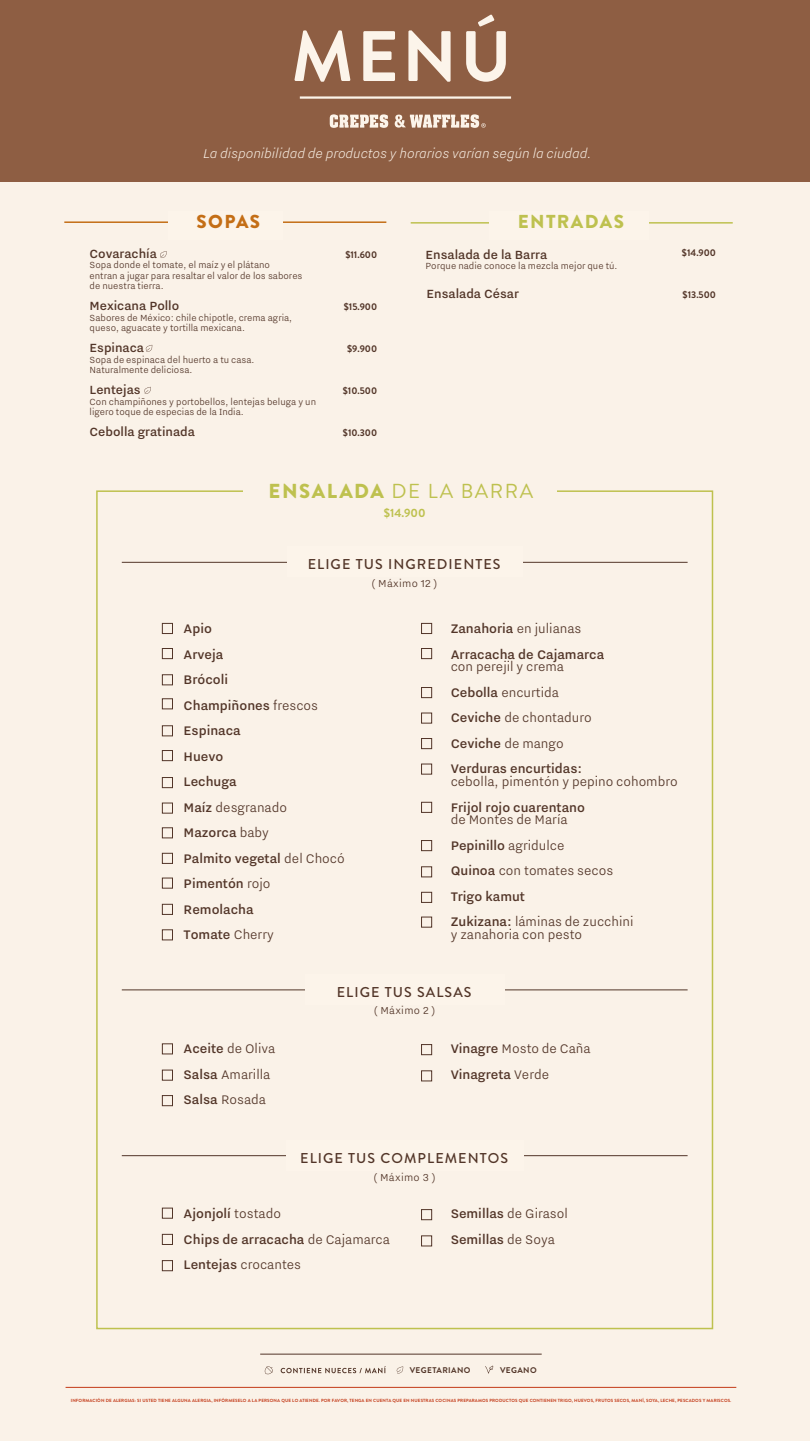
<style>
.page{position:relative;width:810px;height:1441px;background:#fff}
.page>*{position:absolute;margin:0;border:0;box-sizing:border-box;transform-origin:0 0}
.t1{font:700 71.25px "Brandon Grotesque";color:#fcf4ea}
.t2{font:20.25px "Brandon Grotesque";letter-spacing:.075em;color:#bec14f}
.t3{font:900 18.75px "Brandon Grotesque";letter-spacing:.075em;color:#bec14f}
.t4{font:900 18.75px "Brandon Grotesque";letter-spacing:.075em;color:#c46e16}
.t5{font:500 15.75px/25.5px "Nitti Grotesk";color:#523528}
.t6{font:300 15.75px/25.5px "Nitti Grotesk";color:#523528}
.t7{font:italic 300 15.75px "Nitti Grotesk";color:#fcf4ea}
.t8{font:500 15px "Nitti Grotesk";color:#523528}
.t9{font:500 14.25px "Brandon Grotesque";letter-spacing:.075em;color:#523528}
.t10{font:300 12.75px "Nitti Grotesk";letter-spacing:.025em;color:#523528}
.t11{font:700 12px "Brandon Grotesque";color:#bec14f}
.t12{font:300 11.25px/10.5px "Nitti Grotesk";color:#523528}
.t13{font:700 9.75px "Brandon Grotesque";color:#523528}
.t14{font:700 8.25px "Brandon Grotesque";letter-spacing:.045em;color:#523528}
.t15{font:700 4.5px "Brandon Grotesque";letter-spacing:.025em;color:#c33a18}
.s1{font-weight:900}
.s2{font-weight:300}
.s3{font-weight:500}
</style>
<div class="page">
<div style="left:0;top:0;width:809px;height:1440px;background:#faf2e8"></div>
<hr style="left:410px;top:222px;width:322px;height:2px;background:#bec14f">
<div style="left:0;top:0;width:809px;height:182px;background:#8e5e43"></div>
<hr style="left:66px;top:1387px;width:670px;height:1px;background:#c33a18">
<svg style="left:280px;top:1366px;width:105px;height:7px"></svg>
<svg style="left:264px;top:1366px;width:9px;height:8px"></svg>
<svg style="left:485px;top:1365px;width:8px;height:8px"></svg>
<svg style="left:396px;top:1366px;width:7px;height:8px"></svg>
<svg style="left:394px;top:114px;width:91px;height:14px"></svg>
<svg style="left:329px;top:114px;width:59px;height:14px"></svg>
<hr style="left:300px;top:96px;width:211px;height:3px;background:#fcf4ea">
<div style="left:489px;top:211px;width:159px;height:28px;background:#fcf4ea"></div>
<hr style="left:64px;top:221px;width:322px;height:2px;background:#c46e16">
<div style="left:168px;top:211px;width:115px;height:28px;background:#fcf4ea"></div>
<svg style="left:160px;top:251px;width:7px;height:7px"></svg>
<svg style="left:145px;top:345px;width:7px;height:7px"></svg>
<svg style="left:144px;top:387px;width:7px;height:7px"></svg>
<hr style="left:122px;top:562px;width:565px;height:1px;background:#523528">
<div style="left:286px;top:546px;width:236px;height:31px;background:#fcf4ea"></div>
<hr style="left:122px;top:990px;width:565px;height:1px;background:#523528">
<div style="left:305px;top:974px;width:199px;height:31px;background:#fcf4ea"></div>
<hr style="left:122px;top:1155px;width:565px;height:1px;background:#523528">
<div style="left:286px;top:1140px;width:237px;height:30px;background:#fcf4ea"></div>
<hr style="left:260px;top:1354px;width:281px;height:1px;background:#523528">
<div style="left:162px;top:623px;width:11px;height:11px;border:1px solid #523528"></div>
<div style="left:162px;top:648px;width:11px;height:11px;border:1px solid #523528"></div>
<div style="left:162px;top:674px;width:11px;height:11px;border:1px solid #523528"></div>
<div style="left:162px;top:698px;width:11px;height:11px;border:1px solid #523528"></div>
<div style="left:162px;top:725px;width:11px;height:11px;border:1px solid #523528"></div>
<div style="left:162px;top:750px;width:11px;height:11px;border:1px solid #523528"></div>
<div style="left:162px;top:777px;width:11px;height:11px;border:1px solid #523528"></div>
<div style="left:162px;top:803px;width:11px;height:10px;border:1px solid #523528"></div>
<div style="left:162px;top:827px;width:11px;height:11px;border:1px solid #523528"></div>
<div style="left:162px;top:853px;width:11px;height:10px;border:1px solid #523528"></div>
<div style="left:162px;top:1043px;width:11px;height:11px;border:1px solid #523528"></div>
<div style="left:162px;top:1070px;width:11px;height:10px;border:1px solid #523528"></div>
<div style="left:162px;top:1095px;width:11px;height:11px;border:1px solid #523528"></div>
<div style="left:162px;top:878px;width:11px;height:10px;border:1px solid #523528"></div>
<div style="left:162px;top:904px;width:11px;height:10px;border:1px solid #523528"></div>
<div style="left:162px;top:929px;width:11px;height:11px;border:1px solid #523528"></div>
<div style="left:162px;top:1208px;width:11px;height:10px;border:1px solid #523528"></div>
<div style="left:162px;top:1234px;width:11px;height:10px;border:1px solid #523528"></div>
<div style="left:162px;top:1260px;width:11px;height:11px;border:1px solid #523528"></div>
<div style="left:421px;top:1044px;width:10px;height:11px;border:1px solid #523528"></div>
<div style="left:421px;top:1209px;width:10px;height:11px;border:1px solid #523528"></div>
<div style="left:421px;top:623px;width:10px;height:11px;border:1px solid #523528"></div>
<div style="left:421px;top:648px;width:10px;height:11px;border:1px solid #523528"></div>
<div style="left:421px;top:687px;width:10px;height:11px;border:1px solid #523528"></div>
<div style="left:421px;top:713px;width:10px;height:10px;border:1px solid #523528"></div>
<div style="left:421px;top:738px;width:10px;height:11px;border:1px solid #523528"></div>
<div style="left:421px;top:764px;width:10px;height:10px;border:1px solid #523528"></div>
<div style="left:421px;top:802px;width:10px;height:10px;border:1px solid #523528"></div>
<div style="left:421px;top:840px;width:10px;height:11px;border:1px solid #523528"></div>
<div style="left:421px;top:866px;width:10px;height:11px;border:1px solid #523528"></div>
<div style="left:421px;top:892px;width:10px;height:10px;border:1px solid #523528"></div>
<div style="left:421px;top:917px;width:10px;height:10px;border:1px solid #523528"></div>
<h1 class="t1" style="left:291px;top:7px;width:222px">MENÚ</h1>
<h3 class="t7" style="left:203px;top:144px;width:390px">La disponibilidad de productos y horarios varían según la ciudad.</h3>
<h3 class="t4" style="left:196px;top:209px;width:65px">SOPAS</h3>
<h3 class="t3" style="left:517px;top:209px;width:108px">ENTRADAS</h3>
<h3 class="t8" style="left:90px;top:246px;width:69px">Covarachía</h3>
<p class="t12" style="left:90px;top:260px;width:214px">Sopa donde el tomate, el maíz y el plátano<br>entran a jugar para resaltar el valor de los sabores de nuestra tierra.</p>
<h3 class="t8" style="left:90px;top:298px;width:91px">Mexicana Pollo</h3>
<p class="t12" style="left:90px;top:312px;width:204px">Sabores de México: chile chipotle, crema agria, queso, aguacate y tortilla mexicana.</p>
<h3 class="t8" style="left:90px;top:340px;width:56px">Espinaca</h3>
<p class="t12" style="left:90px;top:354px;width:166px">Sopa de espinaca del huerto a tu casa.<br>Naturalmente deliciosa.</p>
<h3 class="t8" style="left:90px;top:382px;width:53px">Lentejas</h3>
<p class="t12" style="left:90px;top:396px;width:228px">Con champiñones y portobellos, lentejas beluga y un ligero toque de especias de la India.</p>
<h3 class="t8" style="left:90px;top:424px;width:107px">Cebolla gratinada</h3>
<p class="t13" style="left:345px;top:247px;width:33px">$11.600</p>
<p class="t13" style="left:343px;top:300px;width:35px">$15.900</p>
<p class="t13" style="left:347px;top:342px;width:31px">$9.900</p>
<p class="t13" style="left:343px;top:384px;width:36px">$10.500</p>
<p class="t13" style="left:343px;top:426px;width:36px">$10.300</p>
<h3 class="t8" style="left:425px;top:247px;width:123px">Ensalada de la Barra</h3>
<p class="t12" style="left:425px;top:261px;width:193px">Porque nadie conoce la mezcla mejor que tú.</p>
<h3 class="t8" style="left:426px;top:286px;width:94px">Ensalada César</h3>
<h2 class="t2" style="left:268px;top:477px;width:266px"><span class="s1">ENSALADA</span> DE LA BARRA</h2>
<p class="t11" style="left:383px;top:504px;width:43px">$14.900</p>
<p class="t9" style="left:307px;top:554px;width:194px">ELIGE TUS INGREDIENTES</p>
<p class="t10" style="left:371px;top:577px;width:67px">( Máximo 12 )</p>
<p class="t13" style="left:681px;top:246px;width:36px">$14.900</p>
<p class="t13" style="left:682px;top:288px;width:35px">$13.500</p>
<h3 class="t5" style="left:183px;top:616px;width:162px">Apio<br>Arveja<br>Brócoli<br>Champiñones <span class="s2">frescos<br></span>Espinaca<br>Huevo<br>Lechuga<br>Maíz <span class="s2">desgranado<br></span>Mazorca <span class="s2">baby<br></span>Palmito vegetal <span class="s2">del Chocó<br></span>Pimentón <span class="s2">rojo<br></span>Remolacha<br>Tomate <span class="s2">Cherry</span></h3>
<h3 class="t5" style="left:450px;top:616px;width:155px">Zanahoria <span class="s2">en julianas<br></span>Arracacha de Cajamarca</h3>
<h3 class="t6" style="left:450px;top:654px;width:143px">con perejil y crema<br><span class="s3">Cebolla</span> encurtida<br><span class="s3">Ceviche</span> de chontaduro<br><span class="s3">Ceviche</span> de mango<br><span class="s3">Verduras encurtidas:</span></h3>
<h3 class="t6" style="left:450px;top:769px;width:228px">cebolla, pimentón y pepino cohombro</h3>
<h3 class="t5" style="left:450px;top:794px;width:136px">Frijol rojo cuarentano</h3>
<h3 class="t6" style="left:450px;top:807px;width:184px">de Montes de María<br><span class="s3">Pepinillo</span> agridulce<br><span class="s3">Quinoa</span> con tomates secos<br><span class="s3">Trigo kamut<br>Zukizana:</span> láminas de zucchini</h3>
<h3 class="t6" style="left:450px;top:922px;width:133px">y zanahoria con pesto</h3>
<p class="t9" style="left:337px;top:982px;width:136px">ELIGE TUS SALSAS</p>
<p class="t10" style="left:373px;top:1004px;width:63px">( Máximo 2 )</p>
<h3 class="t6" style="left:183px;top:1036px;width:93px"><span class="s3">Aceite</span> de Oliva<br><span class="s3">Salsa</span> Amarilla<br><span class="s3">Salsa</span> Rosada</h3>
<h3 class="t5" style="left:450px;top:1036px;width:141px">Vinagre <span class="s2">Mosto de Caña<br></span>Vinagreta <span class="s2">Verde</span></h3>
<p class="t9" style="left:300px;top:1148px;width:209px">ELIGE TUS COMPLEMENTOS</p>
<p class="t10" style="left:373px;top:1171px;width:64px">( Máximo 3 )</p>
<h3 class="t5" style="left:183px;top:1201px;width:208px">Ajonjolí <span class="s2">tostado<br></span>Chips de arracacha <span class="s2">de Cajamarca<br></span>Lentejas <span class="s2">crocantes</span></h3>
<h3 class="t5" style="left:450px;top:1201px;width:119px">Semillas <span class="s2">de Girasol<br></span>Semillas <span class="s2">de Soya</span></h3>
<p class="t14" style="left:409px;top:1364px;width:62px">VEGETARIANO</p>
<p class="t14" style="left:500px;top:1364px;width:38px">VEGANO</p>
<p class="t15" style="left:71px;top:1397px;width:661px">INFORMACIÓN DE ALERGIAS: SI USTED TIENE ALGUNA ALERGIA, INFÓRMESELO A LA PERSONA QUE LO ATIENDE. POR FAVOR, TENGA EN CUENTA QUE EN NUESTRAS COCINAS PREPARAMOS PRODUCTOS QUE CONTIENEN TRIGO, HUEVOS, FRUTOS SECOS, MANÍ, SOYA, LECHE, PESCADOS Y MARISCOS.</p>
</div>
